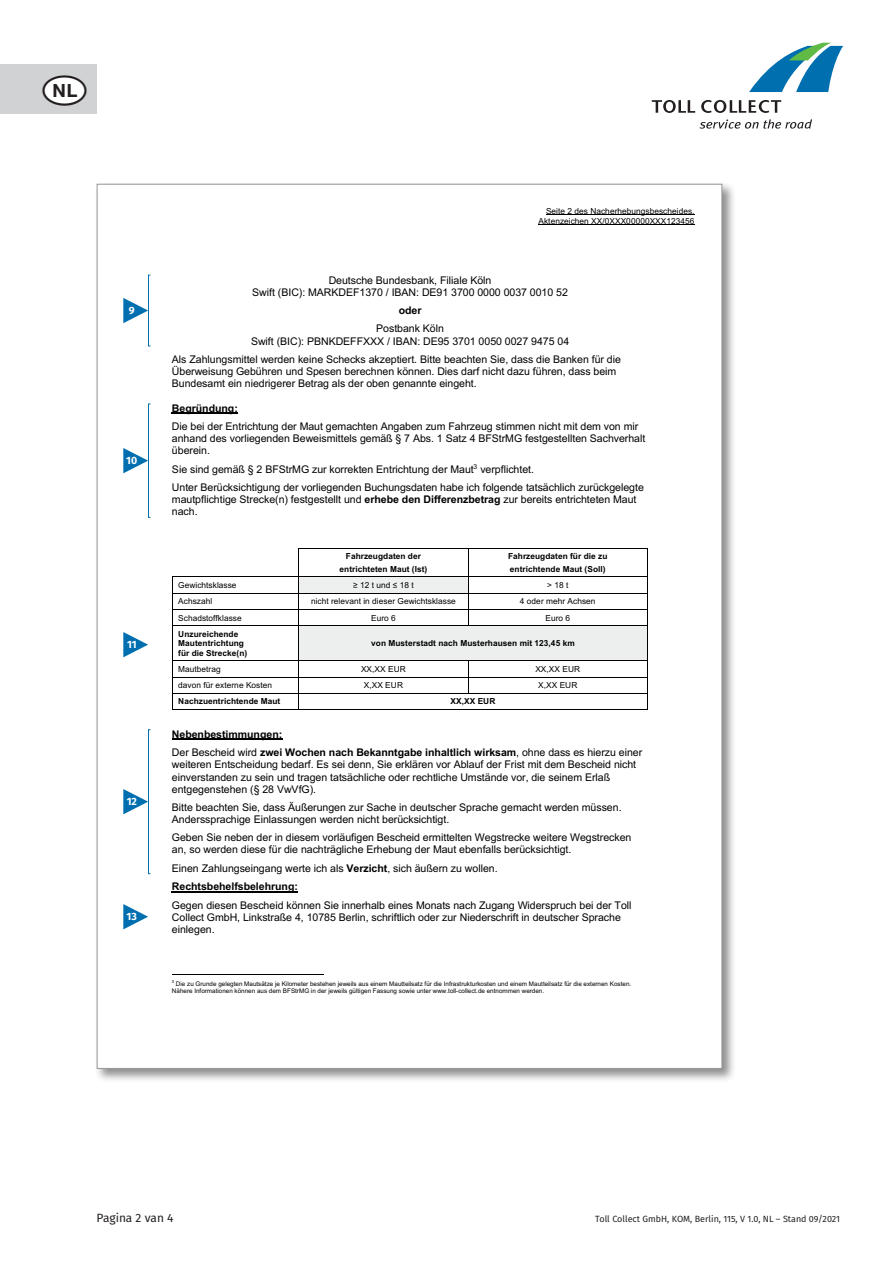
<style>
.page{position:relative;width:893px;height:1263px;background:#fff}
.page>*{position:absolute;margin:0;border:0;box-sizing:border-box;transform-origin:0 0}
.t1{font:12px "Fira Sans";color:#231f20}
.t2{font:10.65px/12.1px "Arial";letter-spacing:-.005em;color:#000002}
.t3{font:700 10.65px/18.5px "Arial";letter-spacing:-.005em;color:#000002}
.t4{font:700 10.5px "Fira Sans";color:#fff}
.t5{font:9px "Fira Sans";color:#231f20}
.t6{font:8.25px/9.9px "Arial";letter-spacing:.005em;color:#000002;text-align:right}
.t7{font:700 8.25px/12.6px "Arial";letter-spacing:.005em;color:#000002}
.t8{font:6.3px/7.4px "Arial";color:#000002}
.s1{font-weight:700}
.s2{font-weight:400}
</style>
<div class="page">
<svg style="left:749px;top:43px;width:94px;height:49px"></svg>
<svg style="left:699px;top:119px;width:113px;height:10px"></svg>
<svg style="left:652px;top:100px;width:43px;height:13px"></svg>
<svg style="left:701px;top:100px;width:80px;height:13px"></svg>
<div style="left:94px;top:182px;width:642px;height:901px;background:#231f20;opacity:.5"></div>
<div style="left:97px;top:184px;width:625px;height:884px;background:#fff"></div>
<hr style="left:172px;top:413px;width:66px;height:1px;background:#000002">
<hr style="left:299px;top:548px;width:169px;height:1px;background:#000002">
<hr style="left:469px;top:548px;width:178px;height:1px;background:#000002">
<div style="left:299px;top:577px;width:169px;height:16px;background:#eef0ef"></div>
<hr style="left:173px;top:577px;width:125px;height:1px;background:#000002">
<hr style="left:299px;top:577px;width:169px;height:1px;background:#000002">
<hr style="left:469px;top:577px;width:178px;height:1px;background:#000002">
<hr style="left:173px;top:593px;width:125px;height:1px;background:#000002">
<hr style="left:299px;top:593px;width:169px;height:1px;background:#000002">
<hr style="left:469px;top:593px;width:178px;height:1px;background:#000002">
<hr style="left:173px;top:609px;width:125px;height:1px;background:#000002">
<hr style="left:299px;top:609px;width:169px;height:1px;background:#000002">
<hr style="left:469px;top:609px;width:178px;height:1px;background:#000002">
<div style="left:299px;top:626px;width:348px;height:34px;background:#edeeee"></div>
<svg style="left:172px;top:577px;width:2px;height:49px"></svg>
<hr style="left:173px;top:625px;width:125px;height:1px;background:#000002">
<svg style="left:298px;top:548px;width:1px;height:78px"></svg>
<hr style="left:299px;top:625px;width:169px;height:1px;background:#000002">
<svg style="left:468px;top:548px;width:1px;height:78px"></svg>
<hr style="left:469px;top:625px;width:178px;height:1px;background:#000002">
<svg style="left:647px;top:548px;width:1px;height:78px"></svg>
<hr style="left:172px;top:626px;width:1px;height:34px;background:#000002">
<hr style="left:298px;top:626px;width:1px;height:34px;background:#000002">
<hr style="left:647px;top:626px;width:1px;height:34px;background:#000002">
<hr style="left:173px;top:660px;width:125px;height:1px;background:#000002">
<hr style="left:299px;top:660px;width:169px;height:1px;background:#000002">
<hr style="left:469px;top:660px;width:178px;height:1px;background:#000002">
<hr style="left:173px;top:677px;width:125px;height:1px;background:#000002">
<hr style="left:299px;top:677px;width:169px;height:1px;background:#000002">
<hr style="left:469px;top:677px;width:178px;height:1px;background:#000002">
<hr style="left:173px;top:693px;width:125px;height:1px;background:#000002">
<hr style="left:299px;top:693px;width:169px;height:1px;background:#000002">
<svg style="left:468px;top:660px;width:1px;height:34px"></svg>
<hr style="left:469px;top:693px;width:178px;height:1px;background:#000002">
<svg style="left:172px;top:660px;width:1px;height:50px"></svg>
<hr style="left:173px;top:709px;width:125px;height:1px;background:#000002">
<svg style="left:298px;top:660px;width:1px;height:50px"></svg>
<hr style="left:299px;top:709px;width:348px;height:1px;background:#000002">
<svg style="left:647px;top:660px;width:1px;height:50px"></svg>
<hr style="left:172px;top:739px;width:110px;height:1px;background:#000002">
<hr style="left:172px;top:891px;width:126px;height:1px;background:#000002">
<hr style="left:172px;top:974px;width:151px;height:1px;background:#000002">
<hr style="left:546px;top:215px;width:148px;height:1px;background:#000002">
<hr style="left:538px;top:225px;width:156px;height:1px;background:#000002">
<div style="left:0;top:64px;width:96px;height:49px;background:#d1d2d4"></div>
<div style="left:148px;top:275px;width:3px;height:71px;border:1px solid #006faf"></div>
<div style="left:148px;top:404px;width:3px;height:114px;border:1px solid #006faf"></div>
<div style="left:148px;top:729px;width:3px;height:145px;border:1px solid #006faf"></div>
<svg style="left:123px;top:298px;width:25px;height:25px"></svg>
<svg style="left:123px;top:448px;width:25px;height:25px"></svg>
<svg style="left:123px;top:632px;width:25px;height:25px"></svg>
<svg style="left:123px;top:789px;width:25px;height:25px"></svg>
<svg style="left:123px;top:904px;width:25px;height:25px"></svg>
<svg style="left:43px;top:75px;width:44px;height:30px"></svg>
<p class="t4" style="left:129px;top:302px;width:7px">9</p>
<p class="t4" style="left:126px;top:452px;width:13px">10</p>
<p class="t4" style="left:127px;top:636px;width:11px">11</p>
<p class="t4" style="left:127px;top:793px;width:12px">12</p>
<p class="t4" style="left:127px;top:908px;width:12px">13</p>
<p class="t6" style="left:538px;top:206px;width:157px">Seite 2 des Nacherhebungsbescheides.<br>Aktenzeichen XX/0XXX00000XXX123456</p>
<p class="t2" style="left:252px;top:274px;width:317px;text-align:center">Deutsche Bundesbank, Filiale Köln<br>Swift (BIC): MARKDEF1370 / IBAN: DE91 3700 0000 0037 0010 52</p>
<p class="t3" style="left:399px;top:301px;width:24px">oder</p>
<p class="t2" style="left:251px;top:323px;width:320px;text-align:center">Postbank Köln<br>Swift (BIC): PBNKDEFFXXX / IBAN: DE95 3701 0050 0027 9475 04</p>
<p class="t2" style="left:172px;top:353px;width:451px">Als Zahlungsmittel werden keine Schecks akzeptiert. Bitte beachten Sie, dass die Banken für die<br>Überweisung Gebühren und Spesen berechnen können. Dies darf nicht dazu führen, dass beim<br>Bundesamt ein niedrigerer Betrag als der oben genannte eingeht.</p>
<p class="t3" style="left:172px;top:399px;width:67px">Begründung:</p>
<p class="t2" style="left:172px;top:420px;width:475px">Die bei der Entrichtung der Maut gemachten Angaben zum Fahrzeug stimmen nicht mit dem von mir anhand des vorliegenden Beweismittels gemäß § 7 Abs. 1 Satz 4 BFStrMG festgestellten Sachverhalt überein.</p>
<p class="t2" style="left:172px;top:459px;width:473px;line-height:18.5px">Sie sind gemäß § 2 BFStrMG zur korrekten Entrichtung der Maut<sup>3</sup> verpflichtet.<br>Unter Berücksichtigung der vorliegenden Buchungsdaten habe ich folgende tatsächlich zurückgelegte</p>
<p class="t2" style="left:172px;top:493px;width:466px">mautpflichtige Strecke(n) festgestellt und <span class="s1">erhebe den Differenzbetrag</span> zur bereits entrichteten Maut nach.</p>
<p class="t7" style="left:340px;top:550px;width:89px;text-align:center">Fahrzeugdaten der entrichteten Maut (Ist)</p>
<p class="t7" style="left:508px;top:550px;width:101px">Fahrzeugdaten für die zu entrichtende Maut (Soll)</p>
<p class="t6" style="left:178px;top:580px;width:60px">Gewichtsklasse</p>
<p class="t6" style="left:353px;top:580px;width:62px">≥ 12 t und ≤ 18 t</p>
<p class="t6" style="left:547px;top:580px;width:23px">&gt; 18 t</p>
<p class="t6" style="left:178px;top:596px;width:36px">Achszahl</p>
<p class="t6" style="left:311px;top:596px;width:146px">nicht relevant in dieser Gewichtsklasse</p>
<p class="t6" style="left:520px;top:596px;width:77px">4 oder mehr Achsen</p>
<p class="t6" style="left:178px;top:613px;width:65px">Schadstoffklasse</p>
<p class="t6" style="left:371px;top:613px;width:26px">Euro 6</p>
<p class="t6" style="left:545px;top:613px;width:26px">Euro 6</p>
<p class="t7" style="left:178px;top:629px;width:71px;line-height:9.6px">Unzureichende<br>Mautentrichtung für die Strecke(n)</p>
<p class="t7" style="left:371px;top:637px;width:205px">von Musterstadt nach Musterhausen mit 123,45 km</p>
<p class="t6" style="left:178px;top:664px;width:44px">Mautbetrag</p>
<p class="t6" style="left:361px;top:664px;width:46px">XX,XX EUR</p>
<p class="t6" style="left:535px;top:664px;width:46px">XX,XX EUR</p>
<p class="t6" style="left:178px;top:680px;width:95px">davon für externe Kosten</p>
<p class="t6" style="left:364px;top:680px;width:41px">X,XX EUR</p>
<p class="t6" style="left:538px;top:680px;width:41px">X,XX EUR</p>
<p class="t7" style="left:178px;top:695px;width:104px">Nachzuentrichtende Maut</p>
<p class="t7" style="left:451px;top:695px;width:46px">XX,XX EUR</p>
<p class="t3" style="left:172px;top:725px;width:472px">Nebenbestimmungen:<br><span class="s2">Der Bescheid wird</span> zwei Wochen nach Bekanntgabe inhaltlich wirksam<span class="s2">, ohne dass es hierzu einer</span></p>
<p class="t2" style="left:172px;top:758px;width:466px">weiteren Entscheidung bedarf. Es sei denn, Sie erklären vor Ablauf der Frist mit dem Bescheid nicht einverstanden zu sein und tragen tatsächliche oder rechtliche Umstände vor, die seinem Erlaß entgegenstehen (§ 28 VwVfG).</p>
<p class="t2" style="left:172px;top:801px;width:451px">Bitte beachten Sie, dass Äußerungen zur Sache in deutscher Sprache gemacht werden müssen.<br>Anderssprachige Einlassungen werden nicht berücksichtigt.</p>
<p class="t2" style="left:172px;top:831px;width:461px">Geben Sie neben der in diesem vorläufigen Bescheid ermittelten Wegstrecke weitere Wegstrecken an, so werden diese für die nachträgliche Erhebung der Maut ebenfalls berücksichtigt.</p>
<p class="t2" style="left:172px;top:859px;width:327px;line-height:18.5px">Einen Zahlungseingang werte ich als <span class="s1">Verzicht</span>, sich äußern zu wollen.<br><span class="s1">Rechtsbehelfsbelehrung:</span></p>
<p class="t2" style="left:172px;top:899px;width:461px">Gegen diesen Bescheid können Sie innerhalb eines Monats nach Zugang Widerspruch bei der Toll<br>Collect GmbH, Linkstraße 4, 10785 Berlin, schriftlich oder zur Niederschrift in deutscher Sprache einlegen.</p>
<p class="t8" style="left:172px;top:980px;width:461px"><sup>3</sup> Die zu Grunde gelegten Mautsätze je Kilometer bestehen jeweils aus einem Mautteilsatz für die Infrastrukturkosten und einem Mautteilsatz für die externen Kosten.<br>Nähere Informationen können aus dem BFStrMG in der jeweils gültigen Fassung sowie unter www.toll-collect.de entnommen werden.</p>
<p class="t1" style="left:96px;top:1208px;width:79px">Pagina 2 van 4</p>
<p class="t5" style="left:595px;top:1211px;width:246px">Toll Collect GmbH, KOM, Berlin, 115, V 1.0, NL – Stand 09/2021</p>
</div>
